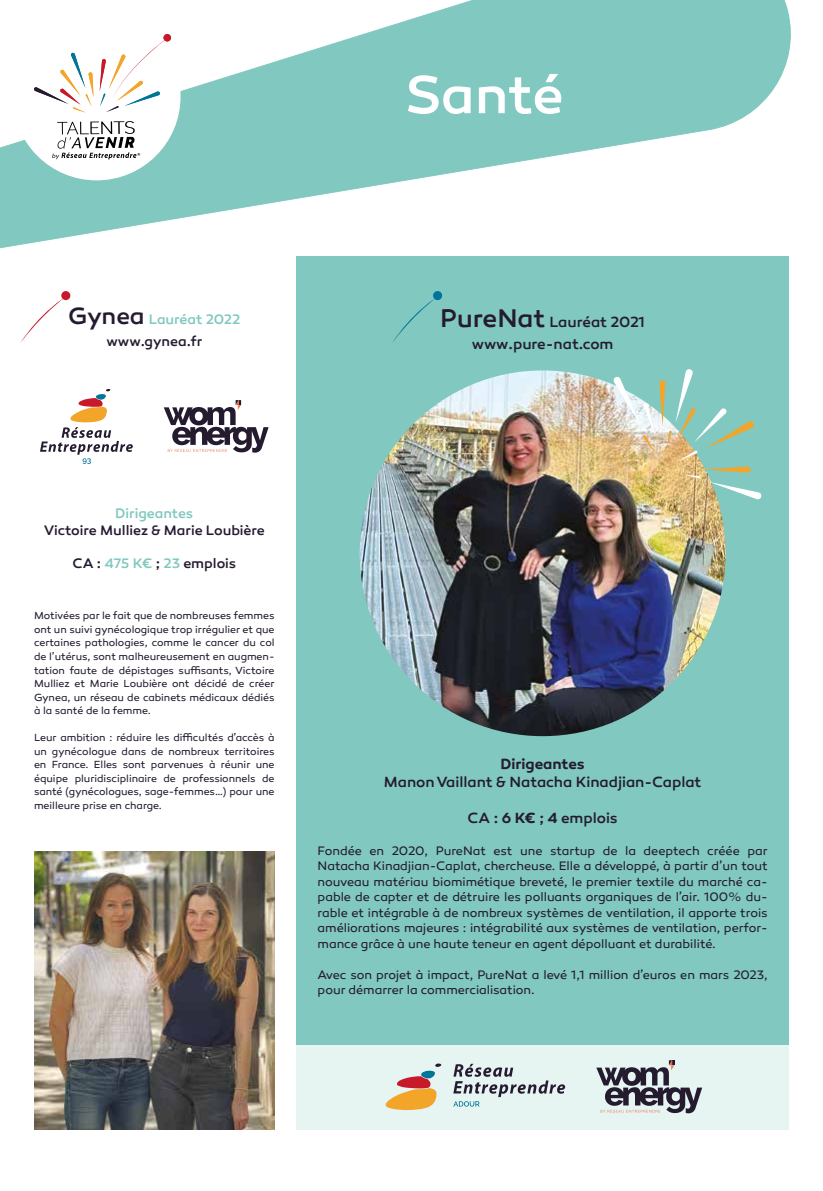
<style>
.page{position:relative;width:823px;height:1191px;background:#fff}
.page>*{position:absolute;margin:0;border:0;box-sizing:border-box;transform-origin:0 0}
.t1{font:500 55px "Canaro";letter-spacing:-.01em;color:#fff}
.t2{font:500 15px "Canaro";letter-spacing:-.005em;color:#251b30}
.t3{font:600 15px "Canaro";letter-spacing:-.005em;color:#251b30}
.t4{font:500 14px/21.8px "Canaro";letter-spacing:-.005em;color:#251b30;text-align:center}
.t5{font:500 14px "Canaro";letter-spacing:-.005em;color:#80c8c0}
.t6{font:12.5px/15.5px "Canaro";letter-spacing:-.005em;color:#251b30;text-align:justify}
.t7{font:10.5px/13.5px "Canaro";letter-spacing:-.005em;color:#251b30;text-align:justify}
.s1{font-size:24px}
.s2{color:#80c8c0}
.s3{font-size:26px}
.s4{font-weight:600}
</style>
<div class="page">
<svg style="left:0;top:0;width:791px;height:365px"></svg>
<div style="left:296px;top:1044px;width:492px;height:85px;background:#e6f4f2"></div>
<div style="left:296px;top:256px;width:492px;height:788px;background:#80c8c0"></div>
<img style="left:359px;top:370px;width:366px;height:366px;border-radius:183px">
<img style="left:612px;top:369px;width:149px;height:131px">
<svg style="left:596px;top:1060px;width:105px;height:53px"></svg>
<svg style="left:385px;top:1063px;width:56px;height:47px"></svg>
<svg style="left:453px;top:1063px;width:112px;height:43px"></svg>
<div style="left:433px;top:291px;width:9px;height:9px;background:#007499;border-radius:50%"></div>
<svg style="left:392px;top:296px;width:44px;height:47px"></svg>
<img style="left:34px;top:851px;width:240px;height:278px">
<svg style="left:40px;top:389px;width:93px;height:75px"></svg>
<svg style="left:164px;top:400px;width:104px;height:52px"></svg>
<div style="left:61px;top:291px;width:9px;height:9px;background:#c8192b;border-radius:50%"></div>
<svg style="left:20px;top:296px;width:46px;height:48px"></svg>
<svg style="left:13px;top:13px;width:167px;height:167px"></svg>
<h1 class="t1" style="left:404px;top:61px;width:160px">Santé</h1>
<p class="t4" style="left:68px;top:309px;width:173px"><span class="s1">Gynea</span> <span class="s2">Lauréat 2022 </span>www.gynea.fr</p>
<p class="t2" style="left:440px;top:312px;width:206px"><span class="s3">PureNat</span> Lauréat 2021</p>
<p class="t2" style="left:471px;top:335px;width:143px">www.pure-nat.com</p>
<p class="t5" style="left:115px;top:505px;width:79px">Dirigeantes</p>
<p class="t4" style="left:44px;top:519px;width:222px">Victoire Mulliez &amp; Marie Loubière</p>
<p class="t4" style="left:72px;top:553px;width:165px">CA : <span class="s2">475 K€</span> ; <span class="s2">23</span> emplois</p>
<p class="t7" style="left:34px;top:609px;width:242px">Motivées par le fait que de nombreuses femmes ont un suivi gynécologique trop irrégulier et que certaines pathologies, comme le cancer du col de l’utérus, sont malheureusement en augmen&shy;tation faute de dépistages suffisants, Victoire Mulliez et Marie Loubière ont décidé de créer Gynea, un réseau de cabinets médicaux dédiés à la santé de la femme.</p>
<p class="t7" style="left:34px;top:731px;width:242px">Leur ambition : réduire les difficultés d’accès à un gynécologue dans de nombreux territoires en France. Elles sont parvenues à réunir une équipe pluridisciplinaire de professionnels de santé (gynécologues, sage-femmes…) pour une meilleure prise en charge.</p>
<p class="t3" style="left:500px;top:755px;width:86px">Dirigeantes</p>
<p class="t2" style="left:383px;top:773px;width:319px">Manon Vaillant &amp; Natacha Kinadjian-Caplat</p>
<p class="t2" style="left:467px;top:809px;width:151px">CA : <span class="s4">6 K€</span> ; <span class="s4">4</span> emplois</p>
<p class="t6" style="left:317px;top:843px;width:451px">Fondée en 2020, PureNat est une startup de la deeptech créée par Natacha Kinadjian-Caplat, chercheuse. Elle a développé, à partir d’un tout nouveau matériau biomimétique breveté, le premier textile du marché ca&shy;pable de capter et de détruire les polluants organiques de l’air. 100% du&shy;rable et intégrable à de nombreux systèmes de ventilation, il apporte trois améliorations majeures : intégrabilité aux systèmes de ventilation, perfor&shy;mance grâce à une haute teneur en agent dépolluant et durabilité.</p>
<p class="t6" style="left:317px;top:967px;width:451px">Avec son projet à impact, PureNat a levé 1,1 million d’euros en mars 2023, pour démarrer la commercialisation.</p>
</div>
